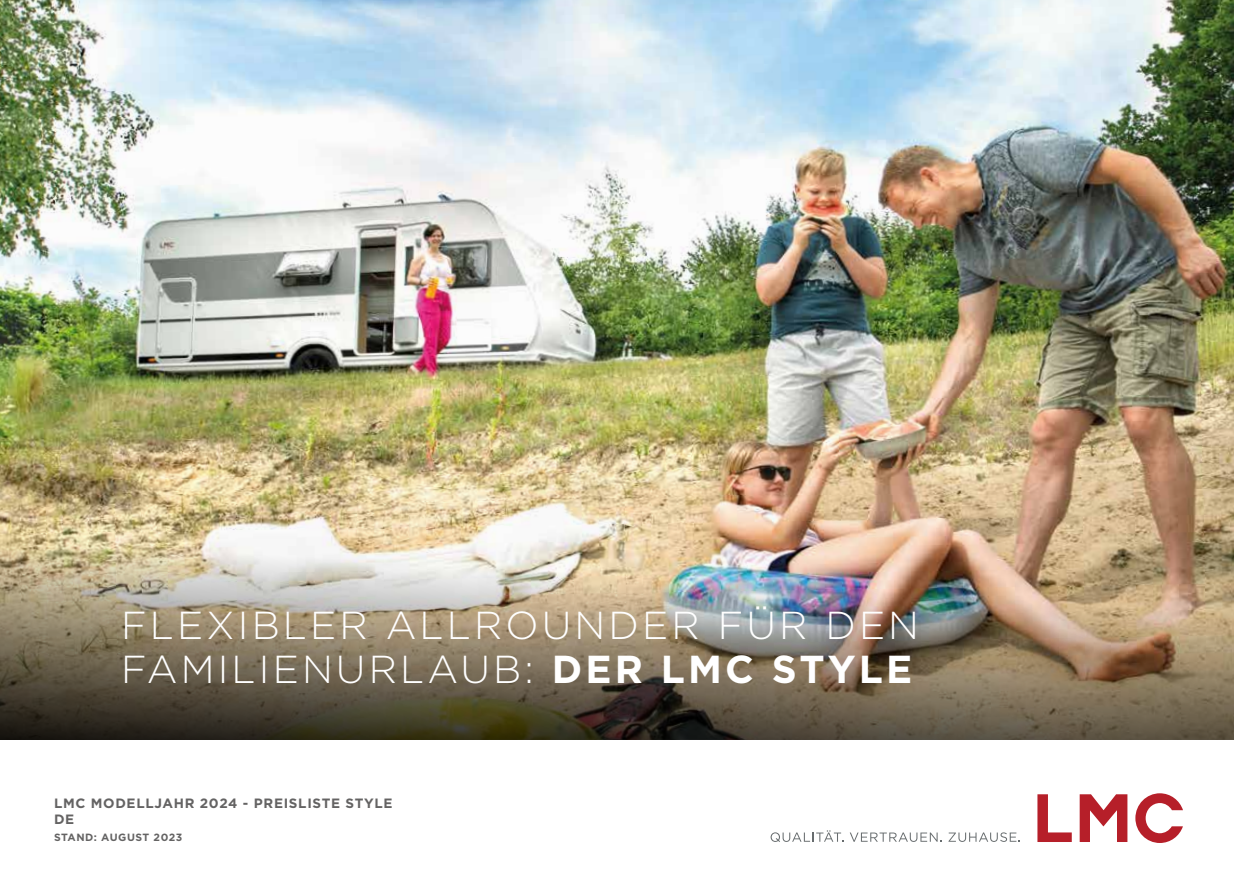
<style>
.page{position:relative;width:1234px;height:893px;background:#fff}
.page>*{position:absolute;margin:0;border:0;box-sizing:border-box;transform-origin:0 0}
.t1{font:300 39px/43.5px "Gotham";letter-spacing:.08em;color:#fff}
.t2{font:700 13.5px/16.2px "Gotham";letter-spacing:.05em;color:#646363}
.t3{font:700 10.5px "Gotham";letter-spacing:.05em;color:#646363}
.s1{font-weight:700}
</style>
<div class="page">
<img style="left:0;top:0;width:1233px;height:495px">
<img style="left:0;top:495px;width:1233px;height:245px">
<svg style="left:1037px;top:794px;width:90px;height:48px"></svg>
<svg style="left:1135px;top:793px;width:47px;height:50px"></svg>
<svg style="left:770px;top:830px;width:73px;height:12px"></svg>
<svg style="left:849px;top:832px;width:92px;height:10px"></svg>
<svg style="left:948px;top:832px;width:71px;height:10px"></svg>
<p class="t1" style="left:121px;top:603px;width:799px">FLEXIBLER ALLROUNDER FÜR DEN<br>FAMILIENURLAUB: <span class="s1">DER LMC STYLE</span></p>
<p class="t2" style="left:54px;top:795px;width:340px">LMC MODELLJAHR 2024 - PREISLISTE STYLE<br>DE</p>
<p class="t3" style="left:54px;top:830px;width:130px">STAND: AUGUST 2023</p>
</div>
